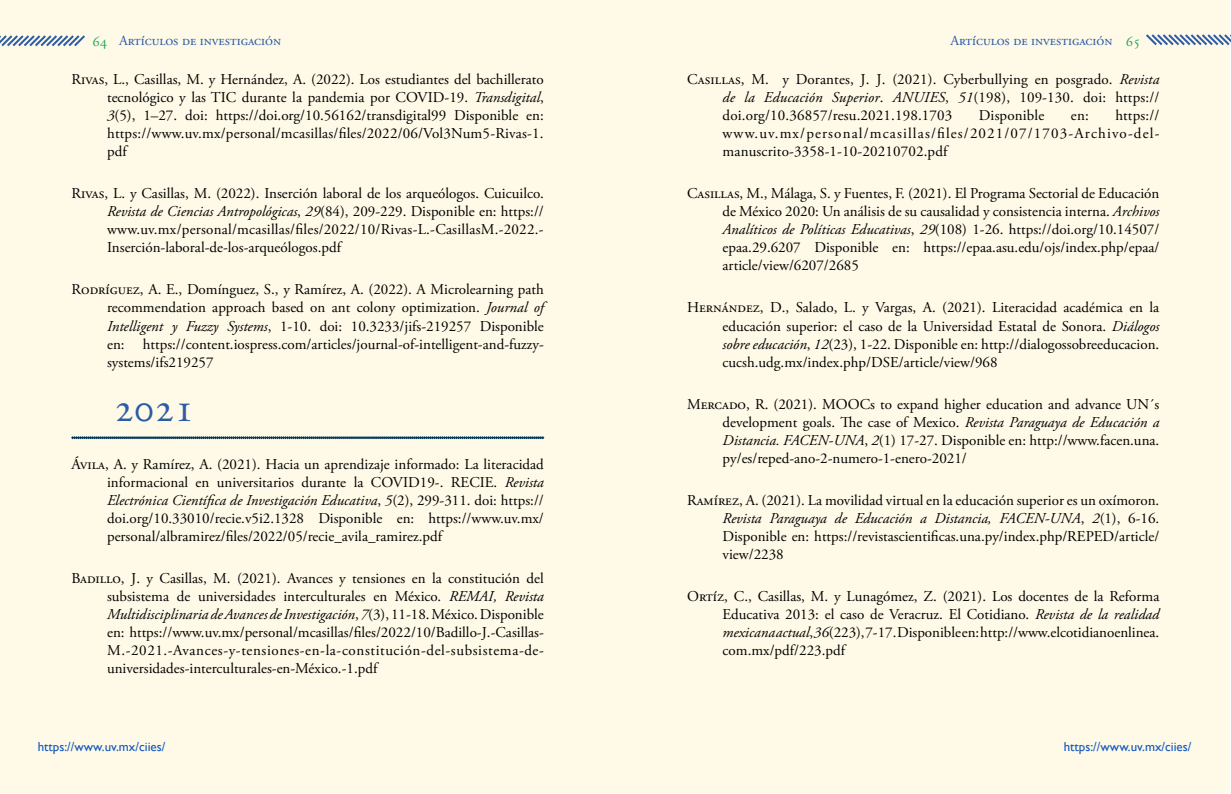
<style>
.page{position:relative;width:1231px;height:794px;background:#fff}
.page>*{position:absolute;margin:0;border:0;box-sizing:border-box;transform-origin:0 0}
.t1{font:41px "Adobe Garamond Pro";color:#2c5ca6}
.t2{font:15px/18px "Adobe Garamond Pro";color:#000;text-align:justify}
.t3{font:15px "Adobe Garamond Pro";color:#23a954}
.t4{font:14px "Adobe Garamond Pro";color:#2858a5}
.t5{font:13px "Gill Sans";color:#1257bd}
.s1{font-style:italic}
</style>
<div class="page">
<div style="left:0;top:0;width:1230px;height:793px;background:#fffae7"></div>
<svg style="left:0;top:34px;width:1230px;height:13px"></svg>
<svg style="left:71px;top:436px;width:473px;height:3px"></svg>
<p class="t4" style="left:119px;top:32px;width:164px">Artículos de investigación</p>
<p class="t2" style="left:107px;top:71px;width:438px;text-indent:-35px">Rivas, L., Casillas, M. y Hernández, A. (2022). Los estudiantes del bachillerato tecnológico y las TIC durante la pandemia por COVID-19. <span class="s1">Transdigital</span>, <span class="s1">3</span>(5), 1–27. doi: https://doi.org/10.56162/transdigital99 Disponible en: https://www.uv.mx/personal/mcasillas/files/2022/06/Vol3Num5-Rivas-1. pdf</p>
<p class="t2" style="left:107px;top:185px;width:438px;text-indent:-35px">Rivas, L. y Casillas, M. (2022). Inserción laboral de los arqueólogos. Cuicuilco.<br><span class="s1">Revista de Ciencias Antropológicas</span>, <span class="s1">29</span>(84), 209‑229. Disponible en: https:// www.uv.mx/personal/mcasillas/files/2022/10/Rivas-L.-CasillasM.-2022.- Inserción-laboral-de-los-arqueólogos.pdf</p>
<p class="t2" style="left:107px;top:281px;width:438px;text-indent:-35px">Rodríguez, A. E., Domínguez, S., y Ramírez, A. (2022). A Microlearning path recommendation approach based on ant colony optimization. <span class="s1">Journal of Intelligent y Fuzzy Systems</span>, 1‑10. doi: 10.3233/jifs‑219257 Disponible en: https://content.iospress.com/articles/journal-of-intelligent-and-fuzzy&shy;systems/ifs219257</p>
<p class="t1" style="left:114px;top:383px;width:82px">2021</p>
<p class="t2" style="left:107px;top:455px;width:438px;text-indent:-35px">Ávila, A. y Ramírez, A. (2021). Hacia un aprendizaje informado: La literacidad informacional en universitarios durante la COVID19-. RECIE. <span class="s1">Revista Electrónica Científica de Investigación Educativa</span>, <span class="s1">5</span>(2), 299‑311. doi: https:// doi.org/10.33010/recie.v5i2.1328 Disponible en: https://www.uv.mx/ personal/albramirez/files/2022/05/recie_avila_ramirez.pdf</p>
<p class="t2" style="left:107px;top:569px;width:438px;text-indent:-35px">Badillo, J. y Casillas, M. (2021). Avances y tensiones en la constitución del subsistema de universidades interculturales en México. <span class="s1">REMAI, Revista Multidisciplinaria de Avances de Investigación</span>, <span class="s1">7</span>(3), 11-18. México. Disponible en: https://www.uv.mx/personal/mcasillas/files/2022/10/Badillo-J.-Casillas-M.-2021.-Avances-y-tensiones-en-la-constitución-del-subsistema-de&shy;universidades-interculturales-en-México.-1.pdf</p>
<p class="t4" style="left:950px;top:32px;width:164px">Artículos de investigación</p>
<p class="t2" style="left:722px;top:71px;width:438px;text-indent:-35px">Casillas, M. y Dorantes, J. J. (2021). Cyberbullying en posgrado. <span class="s1">Revista de la Educación Superior</span>. <span class="s1">ANUIES</span>, <span class="s1">51</span>(198), 109‑130. doi: https:// doi.org/10.36857/resu.2021.198.1703</p>
<p class="t3" style="left:92px;top:32px;width:16px">64</p>
<p class="t3" style="left:1125px;top:32px;width:16px">65</p>
<p class="t2" style="left:722px;top:107px;width:438px;text-indent:393px">https:// www.uv.mx/personal/mcasillas/files/2021/07/1703-Archivo-del&shy;manuscrito-3358-1-10-20210702.pdf</p>
<p class="t2" style="left:722px;top:185px;width:438px;text-indent:-35px">Casillas, M., Málaga, S. y Fuentes, F. (2021). El Programa Sectorial de Educación de México 2020: Un análisis de su causalidad y consistencia interna. <span class="s1">Archivos Analíticos de Políticas Educativas</span>, <span class="s1">29</span>(108) 1-26. https://doi.org/10.14507/ epaa.29.6207 Disponible en: https://epaa.asu.edu/ojs/index.php/epaa/ article/view/6207/2685</p>
<p class="t2" style="left:722px;top:299px;width:438px;text-indent:-35px">Hernández, D., Salado, L. y Vargas, A. (2021). Literacidad académica en la educación superior: el caso de la Universidad Estatal de Sonora. <span class="s1">Diálogos sobre educación</span>, <span class="s1">12</span>(23), 1‑22. Disponible en: http://dialogossobreeducacion. cucsh.udg.mx/index.php/DSE/article/view/968</p>
<p class="t2" style="left:722px;top:395px;width:438px;text-indent:-35px">Mercado, R. (2021). MOOCs to expand higher education and advance UN´s development goals. The case of Mexico. <span class="s1">Revista Paraguaya de Educación a Distancia. FACEN-UNA</span>, <span class="s1">2</span>(1) 17-27. Disponible en: http://www.facen.una. py/es/reped-ano-2-numero-1-enero-2021/</p>
<p class="t2" style="left:722px;top:491px;width:438px;text-indent:-35px">Ramírez, A. (2021). La movilidad virtual en la educación superior es un oxímoron.<br><span class="s1">Revista Paraguaya de Educación a Distancia, FACEN-UNA</span>, <span class="s1">2</span>(1), 6-16.<br>Disponible en: https://revistascientificas.una.py/index.php/REPED/article/ view/2238</p>
<p class="t2" style="left:722px;top:587px;width:438px;text-indent:-35px">Ortíz, C., Casillas, M. y Lunagómez, Z. (2021). Los docentes de la Reforma Educativa 2013: el caso de Veracruz. El Cotidiano. <span class="s1">Revista de la realidad mexicana actual</span>, <span class="s1">36</span>(223), 7‑17. Disponible en: http://www.elcotidianoenlinea. com.mx/pdf/223.pdf</p>
<p class="t2" style="left:978px;top:107px;width:67px">Disponible</p>
<p class="t2" style="left:1070px;top:107px;width:19px">en:</p>
<p class="t5" style="left:38px;top:739px;width:129px">https://www.uv.mx/ciies/</p>
<p class="t5" style="left:1063px;top:739px;width:129px">https://www.uv.mx/ciies/</p>
</div>
